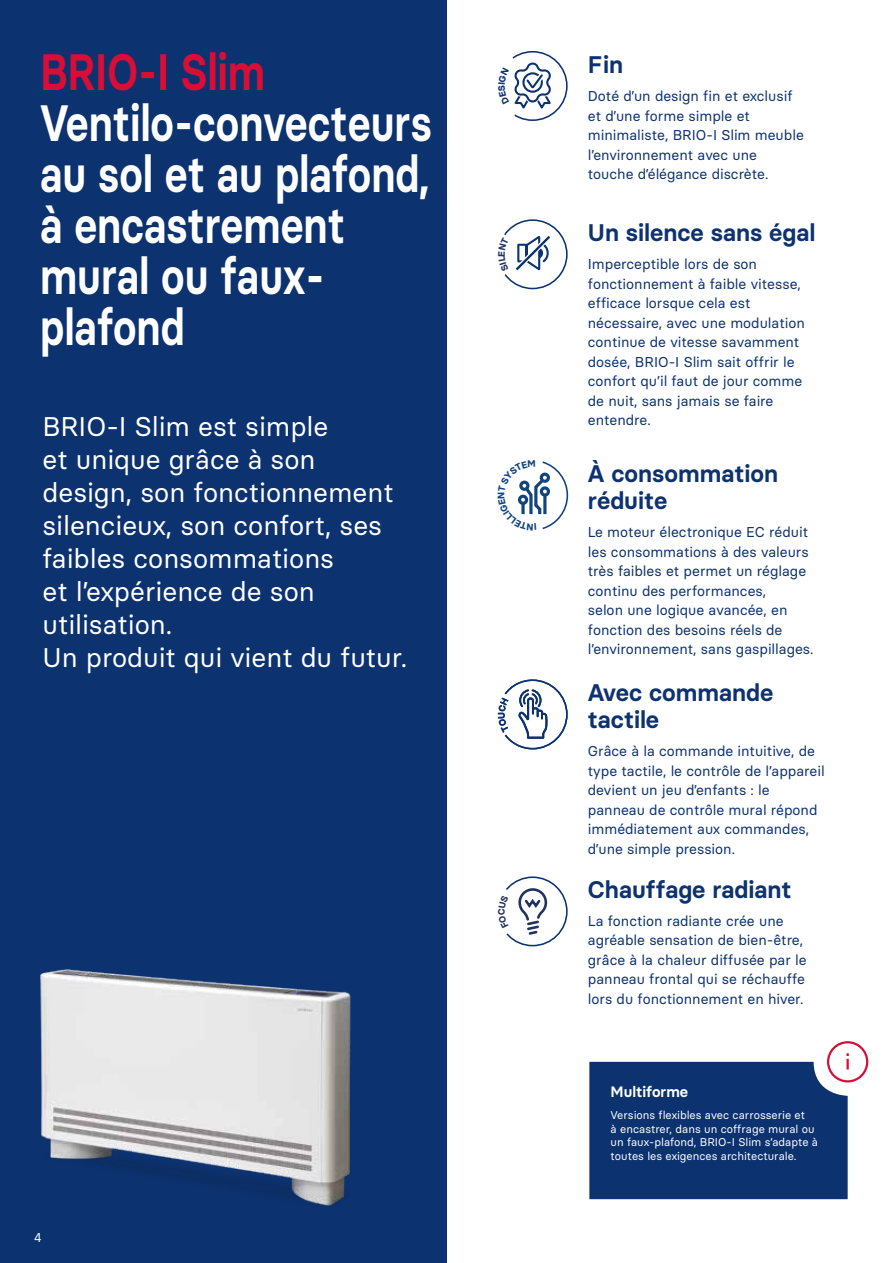
<style>
.page{position:relative;width:893px;height:1263px;background:#fff}
.page>*{position:absolute;margin:0;border:0;box-sizing:border-box;transform-origin:0 0}
.t1{font:600 51px/51px "Basier Circle";color:#fff;scale:.81 1}
.t2{font:600 51px "Basier Circle";color:#d80e36;scale:.81 1}
.t3{font:27px/33px "Basier Circle";color:#fff}
.t4{font:600 24px/27px "Basier Circle";color:#0c3270}
.t5{font:600 15px "Basier Circle";color:#fff}
.t6{font:14.25px/19.5px "Basier Circle";color:#0c3270}
.t7{font:12.75px "Basier Circle";color:#fff}
.t8{font:11.25px/13.5px "Basier Circle";color:#fff}
</style>
<div class="page">
<div style="left:0;top:0;width:446px;height:1263px;background:#0c3270"></div>
<img style="left:40px;top:969px;width:311px;height:237px">
<div style="left:827px;top:1041px;width:41px;height:41px;border:2px solid #d80e36;border-radius:50%"></div>
<svg style="left:589px;top:1053px;width:260px;height:146px;background:#22437c"></svg>
<svg style="left:498px;top:679px;width:70px;height:71px"></svg>
<svg style="left:504px;top:219px;width:64px;height:71px"></svg>
<svg style="left:512px;top:51px;width:45px;height:70px"></svg>
<svg style="left:517px;top:461px;width:52px;height:69px"></svg>
<svg style="left:506px;top:876px;width:62px;height:71px"></svg>
<h1 class="t2" style="left:40px;top:40px;width:279px">BRIO-I Slim</h1>
<h1 class="t1" style="left:40px;top:97px;width:485px">Ventilo-convecteurs au sol et au plafond, à encastrement mural ou faux&shy;plafond</h1>
<h2 class="t3" style="left:43px;top:409px;width:366px">BRIO-I Slim est simple<br>et unique grâce à son design, son fonctionnement silencieux, son confort, ses faibles consommations<br>et l’expérience de son utilisation.<br>Un produit qui vient du futur.</h2>
<p class="t7" style="left:34px;top:1230px;width:9px">4</p>
<h3 class="t4" style="left:588px;top:51px;width:37px">Fin</h3>
<p class="t6" style="left:588px;top:86px;width:217px">Doté d’un design fin et exclusif et d’une forme simple et minimaliste, BRIO-I Slim meuble l’environnement avec une touche d’élégance discrète.</p>
<h3 class="t4" style="left:588px;top:219px;width:229px">Un silence sans égal</h3>
<p class="t6" style="left:588px;top:254px;width:218px">Imperceptible lors de son fonctionnement à faible vitesse, efficace lorsque cela est nécessaire, avec une modulation continue de vitesse savamment dosée, BRIO-I Slim sait offrir le confort qu’il faut de jour comme de nuit, sans jamais se faire entendre.</p>
<h3 class="t4" style="left:588px;top:460px;width:192px">À consommation réduite</h3>
<p class="t6" style="left:588px;top:522px;width:227px">Le moteur électronique EC réduit les consommations à des valeurs très faibles et permet un réglage continu des performances,<br>selon une logique avancée, en fonction des besoins réels de l’environnement, sans gaspillages.</p>
<h3 class="t4" style="left:588px;top:679px;width:187px">Avec commande tactile</h3>
<p class="t6" style="left:588px;top:741px;width:238px">Grâce à la commande intuitive, de type tactile, le contrôle de l’appareil devient un jeu d’enfants : le panneau de contrôle mural répond immédiatement aux commandes, d’une simple pression.</p>
<h3 class="t4" style="left:588px;top:875px;width:205px">Chauffage radiant</h3>
<p class="t6" style="left:588px;top:911px;width:220px">La fonction radiante crée une agréable sensation de bien-être, grâce à la chaleur diffusée par le panneau frontal qui se réchauffe lors du fonctionnement en hiver.</p>
<p class="t5" style="left:611px;top:1083px;width:79px">Multiforme</p>
<p class="t8" style="left:611px;top:1108px;width:209px">Versions flexibles avec carrosserie et<br>à encastrer, dans un coffrage mural ou un faux-plafond, BRIO-I Slim s’adapte à toutes les exigences architecturale.</p>
</div>
